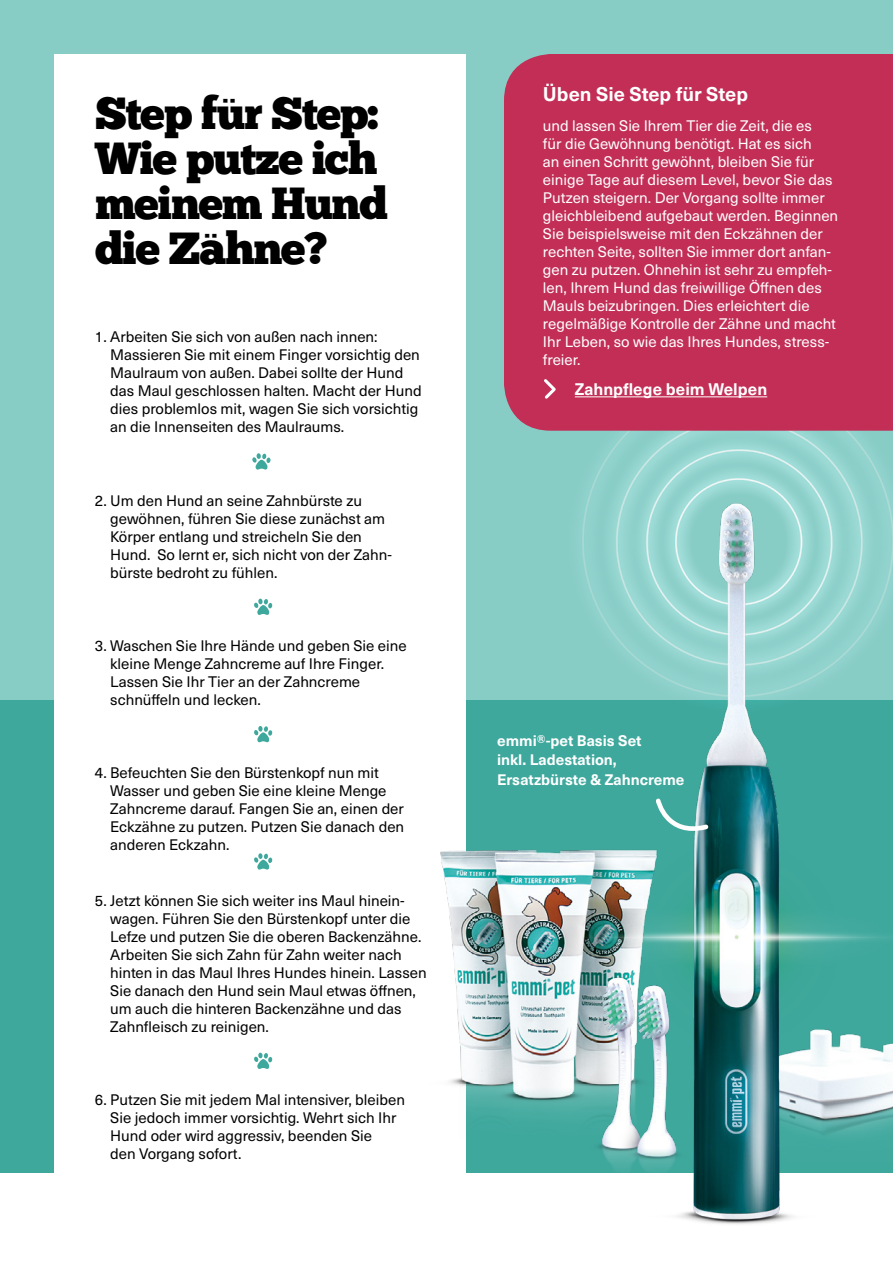
<style>
.page{position:relative;width:893px;height:1263px;background:#fff}
.page>*{position:absolute;margin:0;border:0;box-sizing:border-box;transform-origin:0 0}
.t1{font:45px/45px "Chunk Five";letter-spacing:-.03em;color:#000}
.t2{font:700 19.5px "Neue Haas Unica Pro";color:#fff}
.t3{font:700 16.5px "Neue Haas Unica Pro";color:#fff}
.t4{font:15px/18px "Neue Haas Unica Pro";color:#000}
.t5{font:15px/18px "Neue Haas Unica Pro";color:#fff}
.t6{font:700 15px/19.5px "Neue Haas Unica Pro";color:#fff}
</style>
<div class="page">
<div style="left:0;top:0;width:893px;height:821px;background:#88ccc6"></div>
<div style="left:0;top:700px;width:893px;height:563px;background:#3fa89d"></div>
<div style="left:0;top:1173px;width:893px;height:90px;background:#fff"></div>
<div style="left:54px;top:54px;width:411px;height:1161px;background:#fff"></div>
<svg style="left:252px;top:453px;width:19px;height:17px"></svg>
<svg style="left:254px;top:598px;width:18px;height:17px"></svg>
<svg style="left:254px;top:726px;width:18px;height:16px"></svg>
<svg style="left:254px;top:853px;width:18px;height:17px"></svg>
<svg style="left:254px;top:1052px;width:18px;height:17px"></svg>
<img style="left:440px;top:799px;width:124px;height:374px">
<img style="left:564px;top:431px;width:329px;height:793px">
<svg style="left:654px;top:796px;width:58px;height:41px"></svg>
<img style="left:572px;top:958px;width:134px;height:266px">
<div style="left:504px;top:54px;width:389px;height:377px;background:#c22e56"></div>
<hr style="left:575px;top:396px;width:192px;height:1px;background:#fff">
<svg style="left:541px;top:376px;width:18px;height:26px"></svg>
<h1 class="t1" style="left:95px;top:91px;width:294px">Step für Step:<br>Wie putze ich meinem Hund die Zähne?</h1>
<p class="t4" style="left:110px;top:328px;width:313px;text-indent:-15px">1. Arbeiten Sie sich von außen nach innen:<br>Massieren Sie mit einem Finger vorsichtig den Maulraum von außen. Dabei sollte der Hund das Maul geschlossen halten. Macht der Hund dies problemlos mit, wagen Sie sich vorsichtig an die Innenseiten des Maulraums.</p>
<p class="t4" style="left:110px;top:491px;width:283px;text-indent:-15px">2. Um den Hund an seine Zahnbürste zu gewöhnen, führen Sie diese zunächst am Körper entlang und streicheln Sie den Hund. So lernt er, sich nicht von der Zahn&shy;bürste bedroht zu fühlen.</p>
<p class="t4" style="left:110px;top:637px;width:298px;text-indent:-15px">3. Waschen Sie Ihre Hände und geben Sie eine kleine Menge Zahncreme auf Ihre Finger.<br>Lassen Sie Ihr Tier an der Zahncreme schnüffeln und lecken.</p>
<p class="t4" style="left:110px;top:764px;width:295px;text-indent:-15px">4. Befeuchten Sie den Bürstenkopf nun mit Wasser und geben Sie eine kleine Menge Zahncreme darauf. Fangen Sie an, einen der Eckzähne zu putzen. Putzen Sie danach den anderen Eckzahn.</p>
<p class="t4" style="left:110px;top:891px;width:318px;text-indent:-15px">5. Jetzt können Sie sich weiter ins Maul hinein&shy;wagen. Führen Sie den Bürstenkopf unter die Lefze und putzen Sie die oberen Backenzähne.<br>Arbeiten Sie sich Zahn für Zahn weiter nach hinten in das Maul Ihres Hundes hinein. Lassen Sie danach den Hund sein Maul etwas öffnen, um auch die hinteren Backenzähne und das Zahnfleisch zu reinigen.</p>
<p class="t4" style="left:110px;top:1091px;width:296px;text-indent:-15px">6. Putzen Sie mit jedem Mal intensiver, bleiben Sie jedoch immer vorsichtig. Wehrt sich Ihr Hund oder wird aggressiv, beenden Sie<br>den Vorgang sofort.</p>
<h2 class="t2" style="left:543px;top:82px;width:207px">Üben Sie Step für Step</h2>
<p class="t5" style="left:543px;top:117px;width:297px">und lassen Sie Ihrem Tier die Zeit, die es<br>für die Gewöhnung benötigt. Hat es sich<br>an einen Schritt gewöhnt, bleiben Sie für einige Tage auf diesem Level, bevor Sie das Putzen steigern. Der Vorgang sollte immer gleichbleibend aufgebaut werden. Beginnen Sie beispielsweise mit den Eckzähnen der rechten Seite, sollten Sie immer dort anfan&shy;gen zu putzen. Ohnehin ist sehr zu empfeh&shy;len, Ihrem Hund das freiwillige Öffnen des Mauls beizubringen. Dies erleichtert die regelmäßige Kontrolle der Zähne und macht Ihr Leben, so wie das Ihres Hundes, stress&shy;freier.</p>
<p class="t3" style="left:575px;top:379px;width:194px">Zahnpflege beim Welpen</p>
<p class="t6" style="left:497px;top:731px;width:189px">emmi®-pet Basis Set<br>inkl. Ladestation,<br>Ersatzbürste &amp; Zahncreme</p>
</div>
